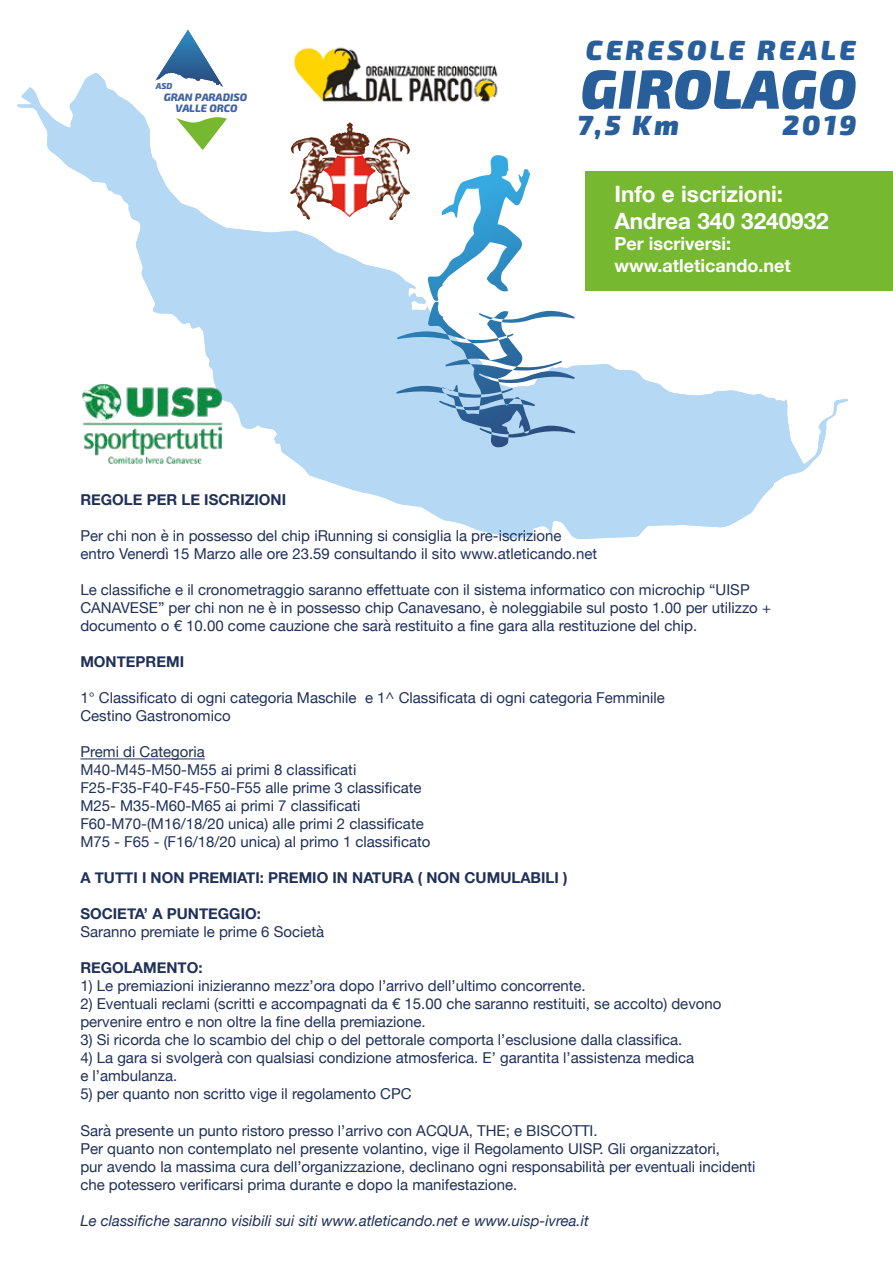
<style>
.page{position:relative;width:893px;height:1263px;background:#fff}
.page>*{position:absolute;margin:0;border:0;box-sizing:border-box;transform-origin:0 0}
.t1{font:italic 900 55.05px "Exo 2";letter-spacing:.01em;color:#285e9a}
.t2{font:italic 900 27.75px "Exo 2";letter-spacing:.12em;color:#285e9a}
.t3{font:700 22.5px/27px "Helvetica Neue";color:#fff}
.t4{font:700 18px/21.6px "Helvetica Neue";color:#fff}
.t5{font:15px/18px "Helvetica Neue";color:#203058}
.t6{font:700 15px "Helvetica Neue";color:#203058}
.t7{font:italic 15px "Helvetica Neue";color:#203058}
.t8{font:italic 800 10.8px/11.4px "Exo 2";color:#40639f;text-align:center}
.t9{font:italic 800 8.55px "Exo 2";color:#40639f}
</style>
<div class="page">
<svg style="left:17px;top:73px;width:831px;height:466px"></svg>
<svg style="left:396px;top:155px;width:179px;height:293px"></svg>
<img style="left:285px;top:47px;width:223px;height:66px">
<svg style="left:155px;top:30px;width:68px;height:57px"></svg>
<svg style="left:176px;top:117px;width:51px;height:33px"></svg>
<hr style="left:80px;top:758px;width:125px;height:1px;background:#203058">
<div style="left:586px;top:171px;width:307px;height:119px;background:#76b830"></div>
<img style="left:80px;top:384px;width:144px;height:80px">
<img style="left:330px;top:123px;width:33px;height:32px">
<p class="t9" style="left:156px;top:80px;width:18px">ASD</p>
<p class="t8" style="left:164px;top:91px;width:85px">GRAN PARADISO<br>VALLE ORCO</p>
<h2 class="t2" style="left:586px;top:28px;width:271px">CERESOLE REALE</h2>
<h1 class="t1" style="left:581px;top:45px;width:278px">GIROLAGO</h1>
<h2 class="t2" style="left:578px;top:103px;width:103px">7,5 Km</h2>
<h2 class="t2" style="left:783px;top:103px;width:75px">2019</h2>
<h3 class="t3" style="left:614px;top:181px;width:216px">Info e iscrizioni:<br>Andrea 340 3240932</h3>
<p class="t4" style="left:614px;top:234px;width:178px">Per iscriversi: www.atleticando.net</p>
<p class="t6" style="left:80px;top:488px;width:207px">REGOLE PER LE ISCRIZIONI</p>
<p class="t5" style="left:80px;top:528px;width:518px">Per chi non è in possesso del chip iRunning si consiglia la pre-iscrizione entro Venerdì 15 Marzo alle ore 23.59 consultando il sito www.atleticando.net</p>
<p class="t5" style="left:80px;top:582px;width:692px">Le classifiche e il cronometraggio saranno effettuate con il sistema informatico con microchip “UISP<br>CANAVESE” per chi non ne è in possesso chip Canavesano, è noleggiabile sul posto 1.00 per utilizzo + documento o € 10.00 come cauzione che sarà restituito a fine gara alla restituzione del chip.</p>
<p class="t6" style="left:80px;top:650px;width:105px">MONTEPREMI</p>
<p class="t5" style="left:80px;top:690px;width:586px">1° Classificato di ogni categoria Maschile e 1^ Classificata di ogni categoria Femminile<br>Cestino Gastronomico</p>
<p class="t5" style="left:80px;top:744px;width:352px">Premi di Categoria<br>M40-M45-M50-M55 ai primi 8 classificati F25-F35-F40-F45-F50-F55 alle prime 3 classificate M25- M35-M60-M65 ai primi 7 classificati F60-M70-(M16/18/20 unica) alle primi 2 classificate M75 - F65 - (F16/18/20 unica) al primo 1 classificato</p>
<p class="t6" style="left:80px;top:866px;width:489px">A TUTTI I NON PREMIATI: PREMIO IN NATURA ( NON CUMULABILI )</p>
<p class="t6" style="left:80px;top:902px;width:182px">SOCIETA’ A PUNTEGGIO:</p>
<p class="t5" style="left:80px;top:924px;width:245px">Saranno premiate le prime 6 Società</p>
<p class="t6" style="left:80px;top:956px;width:124px">REGOLAMENTO:</p>
<p class="t5" style="left:80px;top:978px;width:507px">1) Le premiazioni inizieranno mezz’ora dopo l’arrivo dell’ultimo concorrente.</p>
<p class="t5" style="left:80px;top:996px;width:642px">2) Eventuali reclami (scritti e accompagnati da € 15.00 che saranno restituiti, se accolto) devono pervenire entro e non oltre la fine della premiazione.</p>
<p class="t5" style="left:80px;top:1032px;width:604px">3) Si ricorda che lo scambio del chip o del pettorale comporta l’esclusione dalla classifica.</p>
<p class="t5" style="left:80px;top:1050px;width:615px">4) La gara si svolgerà con qualsiasi condizione atmosferica. E’ garantita l’assistenza medica e l’ambulanza.</p>
<p class="t5" style="left:80px;top:1086px;width:333px">5) per quanto non scritto vige il regolamento CPC</p>
<p class="t5" style="left:80px;top:1122px;width:677px">Sarà presente un punto ristoro presso l’arrivo con ACQUA, THE; e BISCOTTI.<br>Per quanto non contemplato nel presente volantino, vige il Regolamento UISP. Gli organizzatori,<br>pur avendo la massima cura dell’organizzazione, declinano ogni responsabilità per eventuali incidenti che potessero verificarsi prima durante e dopo la manifestazione.</p>
<p class="t7" style="left:80px;top:1209px;width:510px">Le classifiche saranno visibili sui siti www.atleticando.net e www.uisp-ivrea.it</p>
</div>
